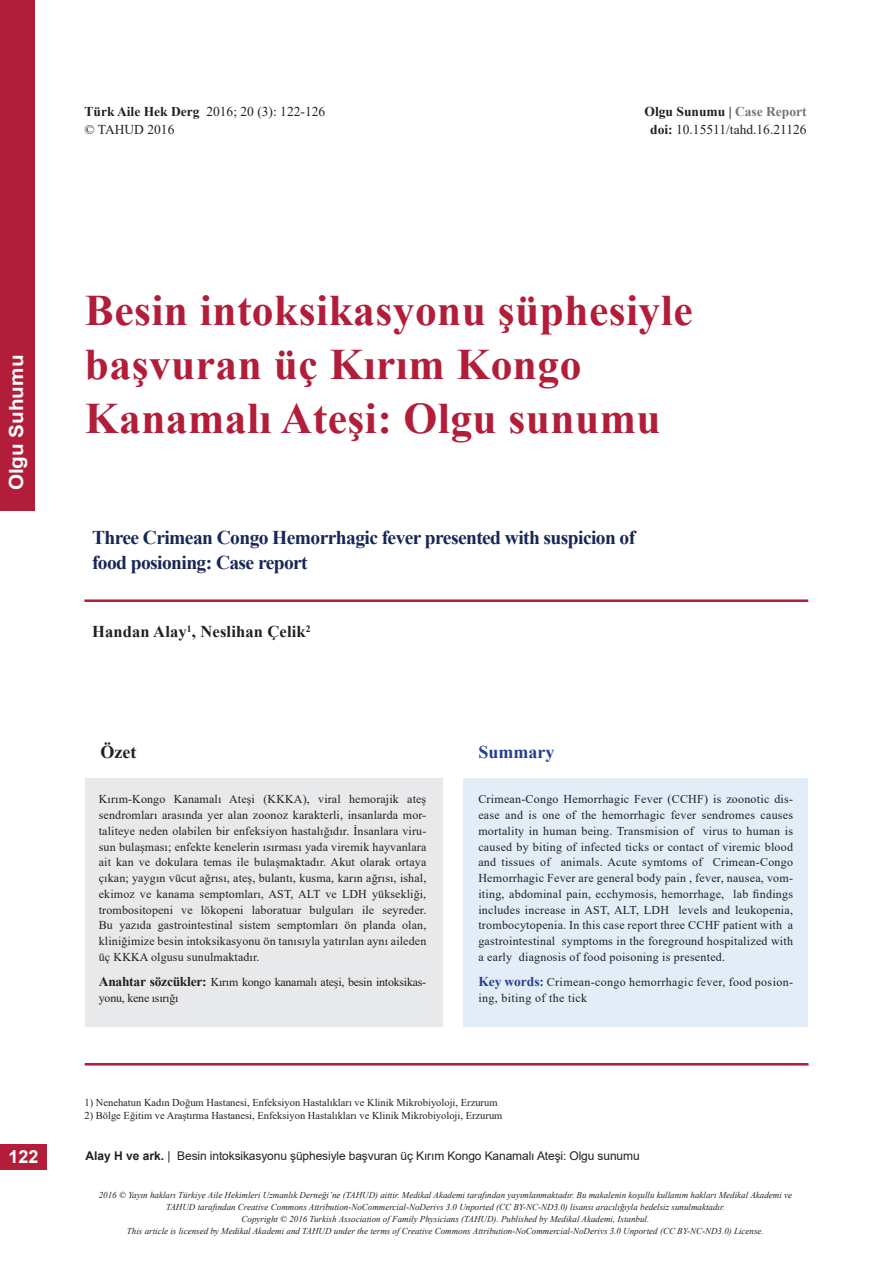
<style>
.page{position:relative;width:893px;height:1276px;background:#fff}
.page>*{position:absolute;margin:0;border:0;box-sizing:border-box;transform-origin:0 0}
.t1{font:700 43.5px/54px "Times New Roman";letter-spacing:.01em;color:#b21e3a}
.t2{font:700 19.5px/25.5px "Times New Roman";letter-spacing:-.03em;color:#172757}
.t3{font:700 19.5px "Arial";color:#fff;scale:1.06 1}
.t4{font:700 18px "Times New Roman";color:#253f8e}
.t5{font:700 18px "Times New Roman";color:#231f20}
.t6{font:700 18px "Arial";color:#fff}
.t7{font:700 16.5px "Times New Roman";letter-spacing:.01em;color:#231f20}
.t8{font:13.5px/18px "Times New Roman";color:#231f20}
.t9{font:12px/15.8px "Times New Roman";letter-spacing:.02em;color:#231f20;text-align:justify}
.t10{font:12px "Arial";letter-spacing:-.01em;color:#231f20}
.t11{font:12px/15.8px "Times New Roman";letter-spacing:-.02em;color:#231f20}
.t12{font:10.5px "Times New Roman";color:#231f20}
.t13{font:italic 9px/12px "Times New Roman";color:#231f20;text-align:center}
.s1{font-weight:700}
.s2{font-weight:700;color:#727477}
.s3{font-weight:700;font-size:13.5px}
.s4{font-weight:700;font-size:13.5px;color:#253f8e}
</style>
<div class="page">
<div style="left:85px;top:1063px;width:723px;height:2px;border:1px solid #b21e3a"></div>
<div style="left:85px;top:599px;width:723px;height:3px;border:1px solid #b21e3a"></div>
<div style="left:85px;top:778px;width:357px;height:249px;background:#e8e9ea"></div>
<div style="left:463px;top:778px;width:344px;height:249px;background:#e3edf7"></div>
<div style="left:0;top:1144px;width:47px;height:25px;background:#b21e3a"></div>
<div style="left:0;top:0;width:34px;height:510px;background:#b21e3a"></div>
<p class="t8" style="left:85px;top:102px;width:242px"><span class="s1">Türk Aile Hek Derg</span> 2016; 20 (3): 122-126 © TAHUD 2016</p>
<p class="t8" style="left:645px;top:102px;width:164px;text-align:center"><span class="s1">Olgu Sunumu |</span> <span class="s2">Case Report </span><span class="s1">doi:</span> 10.15511/tahd.16.21126</p>
<h2 class="t3" style="left:3px;top:490px;width:129px;rotate:-90deg">Olgu Suhumu</h2>
<h3 class="t6" style="left:8px;top:1143px;width:32px">122</h3>
<h1 class="t1" style="left:85px;top:282px;width:609px">Besin intoksikasyonu şüphesiyle başvuran üç Kırım Kongo<br>Kanamalı Ateşi: Olgu sunumu</h1>
<h2 class="t2" style="left:92px;top:524px;width:545px">Three Crimean Congo Hemorrhagic fever presented with suspicion of food posioning: Case report</h2>
<h3 class="t7" style="left:92px;top:619px;width:220px">Handan Alay<sup>1</sup>, Neslihan Çelik<sup>2</sup></h3>
<h3 class="t5" style="left:100px;top:739px;width:37px">Özet</h3>
<p class="t9" style="left:99px;top:791px;width:329px">Kırım-Kongo Kanamalı Ateşi (KKKA), viral hemorajik ateş sendromları arasında yer alan zoonoz karakterli, insanlarda mor&shy;taliteye neden olabilen bir enfeksiyon hastalığıdır. İnsanlara viru&shy;sun bulaşması; enfekte kenelerin ısırması yada viremik hayvanlara ait kan ve dokulara temas ile bulaşmaktadır. Akut olarak ortaya çıkan; yaygın vücut ağrısı, ateş, bulantı, kusma, karın ağrısı, ishal, ekimoz ve kanama semptomları, AST, ALT ve LDH yüksekliği, trombositopeni ve lökopeni laboratuar bulguları ile seyreder.<br>Bu yazıda gastrointestinal sistem semptomları ön planda olan, kliniğimize besin intoksikasyonu ön tanısıyla yatırılan aynı aileden üç KKKA olgusu sunulmaktadır.</p>
<p class="t11" style="left:99px;top:974px;width:329px"><span class="s3">Anahtar sözcükler:</span> Kırım kongo kanamalı ateşi, besin intoksikas&shy;yonu, kene ısırığı</p>
<h3 class="t4" style="left:478px;top:739px;width:77px">Summary</h3>
<p class="t9" style="left:478px;top:791px;width:316px">Crimean-Congo Hemorrhagic Fever (CCHF) is zoonotic dis&shy;ease and is one of the hemorrhagic fever sendromes causes mortality in human being. Transmision of virus to human is caused by biting of infected ticks or contact of viremic blood and tissues of animals. Acute symtoms of Crimean-Congo Hemorrhagic Fever are general body pain , fever, nausea, vom&shy;iting, abdominal pain, ecchymosis, hemorrhage, lab findings includes increase in AST, ALT, LDH levels and leukopenia, trombocytopenia. In this case report three CCHF patient with a gastrointestinal symptoms in the foreground hospitalized with a early diagnosis of food poisoning is presented.</p>
<p class="t9" style="left:478px;top:974px;width:316px"><span class="s4">Key words:</span> Crimean-congo hemorrhagic fever, food posion&shy;ing, biting of the tick</p>
<p class="t12" style="left:85px;top:1095px;width:414px">1) Nenehatun Kadın Doğum Hastanesi, Enfeksiyon Hastalıkları ve Klinik Mikrobiyoloji, Erzurum</p>
<p class="t12" style="left:85px;top:1108px;width:419px">2) Bölge Eğitim ve Araştırma Hastanesi, Enfeksiyon Hastalıkları ve Klinik Mikrobiyoloji, Erzurum</p>
<p class="t10" style="left:86px;top:1147px;width:556px"><span class="s1">Alay H ve ark.</span> | Besin intoksikasyonu şüphesiyle başvuran üç Kırım Kongo Kanamalı Ateşi: Olgu sunumu</p>
<p class="t13" style="left:99px;top:1189px;width:695px">2016 © Yayın hakları Türkiye Aile Hekimleri Uzmanlık Derneği’ne (TAHUD) aittir. Medikal Akademi tarafından yayımlanmaktadır. Bu makalenin koşullu kullanım hakları Medikal Akademi ve TAHUD tarafından Creative Commons Attribution-NoCommercial-NoDerivs 3.0 Unported (CC BY-NC-ND3.0) lisansı aracılığıyla bedelsiz sunulmaktadır.<br>Copyright © 2016 Turkish Association of Family Physicians (TAHUD). Published by Medikal Akademi, Istanbul.<br>This article is licensed by Medikal Akademi and TAHUD under the terms of Creative Commons Attribution-NoCommercial-NoDerivs 3.0 Unported (CC BY-NC-ND3.0) License.</p>
</div>
